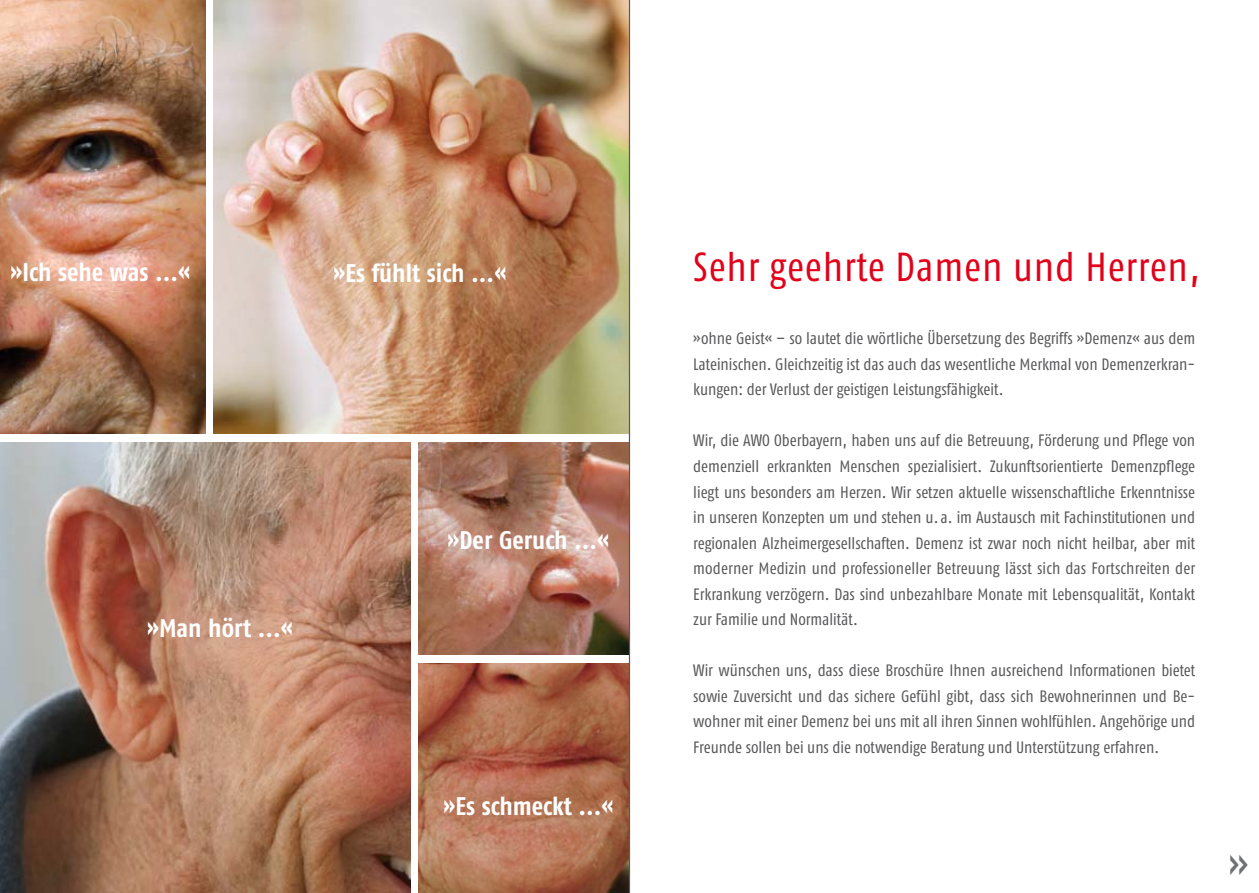
<style>
.page{position:relative;width:1259px;height:893px;background:#fff}
.page>*{position:absolute;margin:0;border:0;box-sizing:border-box;transform-origin:0 0}
.t1{font:45px "Fago Co";color:#707172}
.t2{font:40.5px "Fago Co";letter-spacing:.02em;color:#e2001a}
.t3{font:700 25.5px "Fago Co";color:#fff}
.t4{font:16.5px/25.5px "Fago Co";color:#58585a;text-align:justify}
</style>
<div class="page">
<img style="left:0;top:0;width:205px;height:434px">
<img style="left:419px;top:442px;width:210px;height:213px">
<img style="left:419px;top:663px;width:210px;height:230px">
<img style="left:214px;top:0;width:415px;height:434px">
<img style="left:0;top:442px;width:410px;height:451px">
<hr style="left:629px;top:0;width:1px;height:893px;background:#58585a">
<h3 class="t3" style="left:11px;top:257px;width:181px">»Ich sehe was ...«</h3>
<h2 class="t2" style="left:693px;top:244px;width:508px">Sehr geehrte Damen und Herren,</h2>
<h3 class="t3" style="left:333px;top:258px;width:174px">»Es fühlt sich ...«</h3>
<h3 class="t3" style="left:147px;top:613px;width:147px">»Man hört ...«</h3>
<h3 class="t3" style="left:448px;top:525px;width:163px">»Der Geruch ...«</h3>
<h3 class="t3" style="left:443px;top:791px;width:171px">»Es schmeckt ...«</h3>
<p class="t4" style="left:693px;top:326px;width:503px">»ohne Geist« – so lautet die wörtliche Übersetzung des Begriffs »Demenz« aus dem Lateinischen. Gleichzeitig ist das auch das wesentliche Merkmal von Demenzerkran&shy;kungen: der Verlust der geistigen Leistungsfähigkeit.</p>
<p class="t4" style="left:693px;top:428px;width:503px">Wir, die AWO Oberbayern, haben uns auf die Betreuung, Förderung und Pflege von demenziell erkrankten Menschen spezialisiert. Zukunftsorientierte Demenzpflege liegt uns besonders am Herzen. Wir setzen aktuelle wissenschaftliche Erkenntnisse in unseren Konzepten um und stehen u. a. im Austausch mit Fachinstitutionen und regionalen Alzheimergesellschaften. Demenz ist zwar noch nicht heilbar, aber mit moderner Medizin und professioneller Betreuung lässt sich das Fortschreiten der Erkrankung verzögern. Das sind unbezahlbare Monate mit Lebensqualität, Kontakt zur Familie und Normalität.</p>
<p class="t4" style="left:693px;top:657px;width:503px">Wir wünschen uns, dass diese Broschüre Ihnen ausreichend Informationen bietet sowie Zuversicht und das sichere Gefühl gibt, dass sich Bewohnerinnen und Be&shy;wohner mit einer Demenz bei uns mit all ihren Sinnen wohlfühlen. Angehörige und Freunde sollen bei uns die notwendige Beratung und Unterstützung erfahren.</p>
<h1 class="t1" style="left:1228px;top:839px;width:23px">»</h1>
</div>
